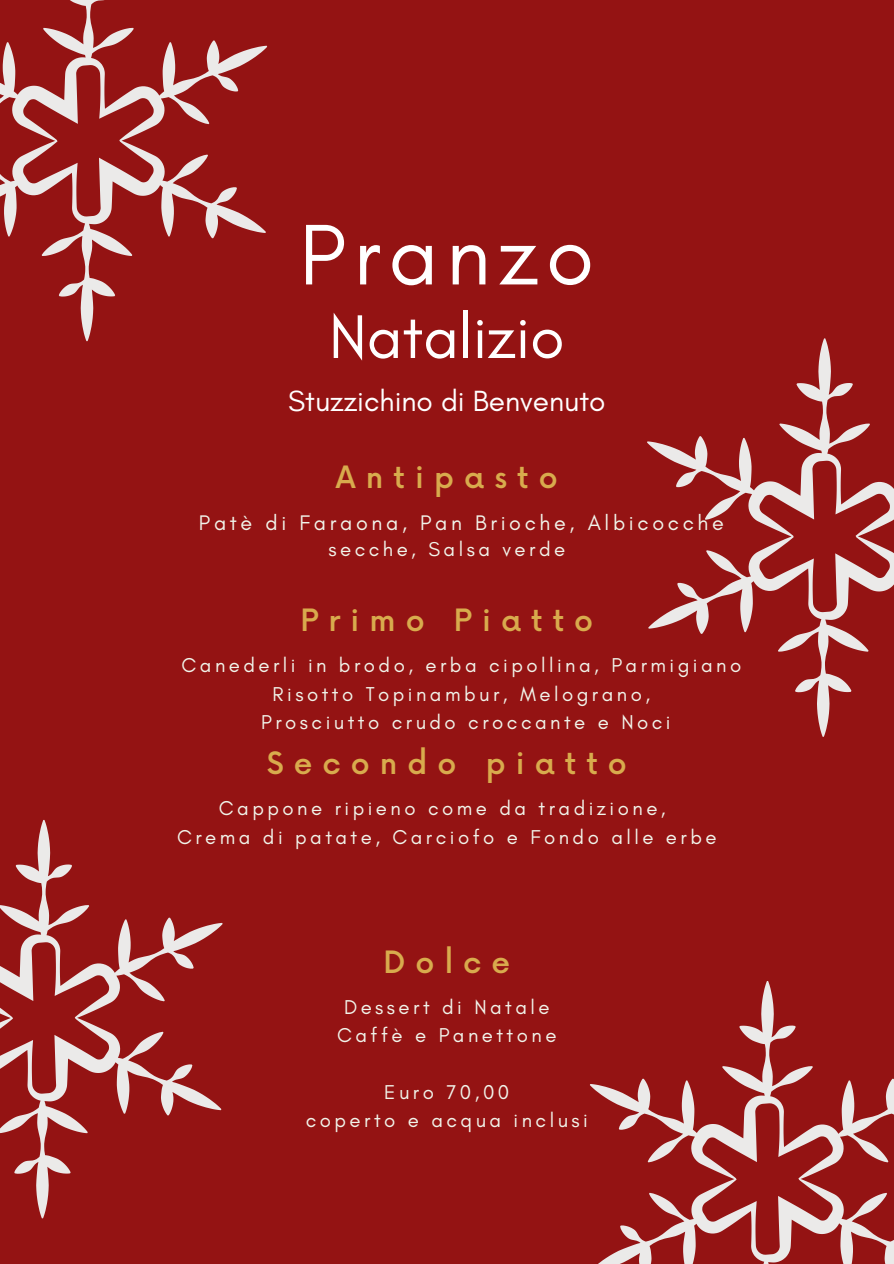
<style>
.page{position:relative;width:894px;height:1264px;background:#fff}
.page>*{position:absolute;margin:0;border:0;box-sizing:border-box;transform-origin:0 0}
.t1{font:87.6px "Glacial Indifference";letter-spacing:.09em;color:#fff}
.t2{font:62.7px "Glacial Indifference";color:#fff}
.t3{font:500 30px "Now";letter-spacing:.335em;color:#d8ab4d}
.t4{font:29.7px "Glacial Indifference";color:#fff}
.t5{font:21.45px "Glacial Indifference";letter-spacing:.17em;color:#f1f4ea}
.t6{font:20.4px "Glacial Indifference";letter-spacing:.17em;color:#f1f4ea}
</style>
<div class="page">
<div style="left:0;top:0;width:893px;height:1263px;background:#941313"></div>
<svg style="left:0;top:0;width:267px;height:341px"></svg>
<svg style="left:647px;top:338px;width:246px;height:398px"></svg>
<svg style="left:0;top:820px;width:222px;height:398px"></svg>
<svg style="left:590px;top:981px;width:303px;height:282px"></svg>
<p class="t1" style="left:299px;top:201px;width:296px">Pranzo</p>
<h1 class="t2" style="left:329px;top:298px;width:237px">Natalizio</h1>
<h1 class="t4" style="left:288px;top:382px;width:319px">Stuzzichino di Benvenuto</h1>
<h3 class="t3" style="left:336px;top:461px;width:223px">Antipasto</h3>
<p class="t5" style="left:199px;top:509px;width:526px">Patè di Faraona, Pan Brioche, Albicocche</p>
<p class="t6" style="left:328px;top:537px;width:238px">secche, Salsa verde</p>
<p class="t3" style="left:300px;top:604px;width:294px">Primo Piatto</p>
<h2 class="t6" style="left:181px;top:652px;width:561px">Canederli in brodo, erba cipollina, Parmigiano</h2>
<p class="t6" style="left:272px;top:681px;width:379px">Risotto Topinambur, Melograno,</p>
<p class="t6" style="left:261px;top:709px;width:411px">Prosciutto crudo croccante e Noci</p>
<h2 class="t3" style="left:266px;top:747px;width:361px">Secondo piatto</h2>
<p class="t6" style="left:219px;top:795px;width:448px">Cappone ripieno come da tradizione,</p>
<h2 class="t6" style="left:177px;top:824px;width:541px">Crema di patate, Carciofo e Fondo alle erbe</h2>
<p class="t3" style="left:383px;top:945px;width:128px">Dolce</p>
<p class="t6" style="left:344px;top:994px;width:207px">Dessert di Natale</p>
<p class="t6" style="left:337px;top:1022px;width:221px">Caffè e Panettone</p>
<p class="t6" style="left:384px;top:1079px;width:126px">Euro 70,00</p>
<h2 class="t6" style="left:305px;top:1108px;width:283px">coperto e acqua inclusi</h2>
</div>
